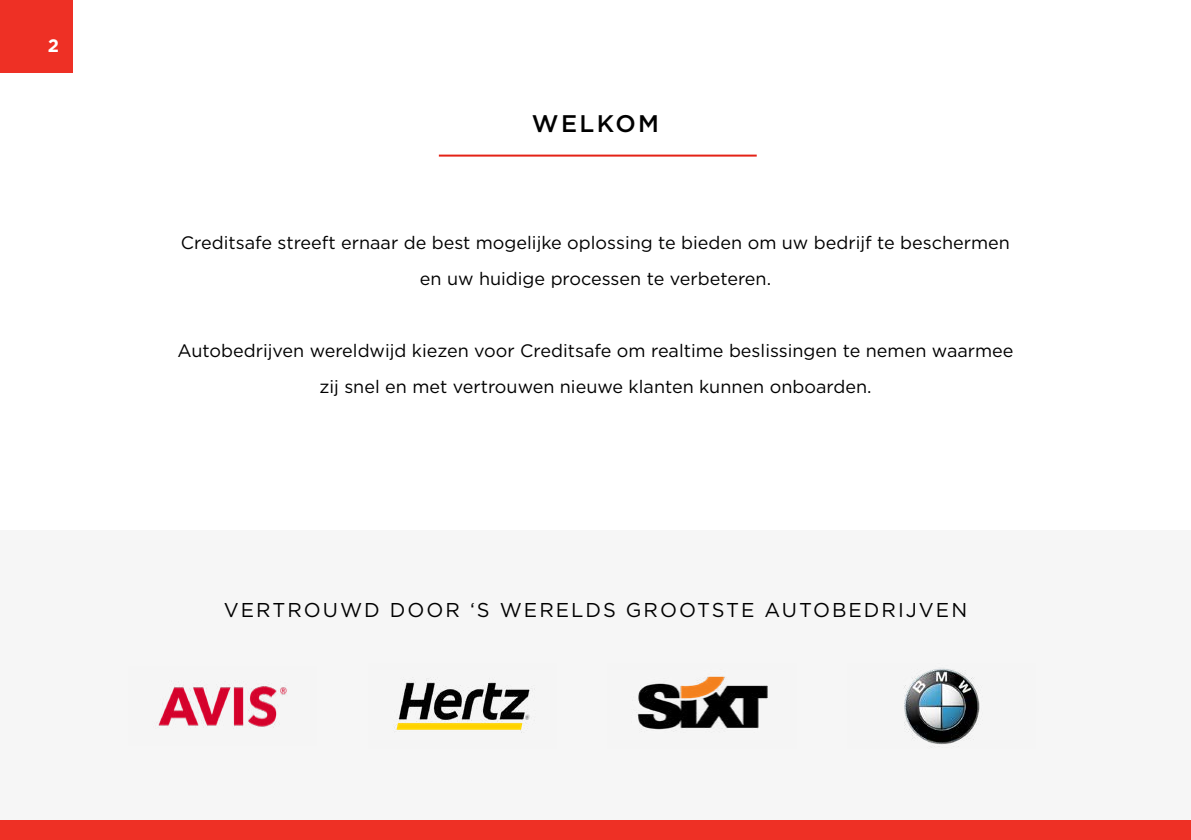
<style>
.page{position:relative;width:1191px;height:840px;background:#fff}
.page>*{position:absolute;margin:0;border:0;box-sizing:border-box;transform-origin:0 0}
.t1{font:500 24px "Gotham";letter-spacing:.1em;color:#000}
.t2{font:20px "Gotham";letter-spacing:.1em;color:#000}
.t3{font:18px/36px "Gotham";color:#000;text-align:center}
.t4{font:700 18px "Gotham";color:#fff}
</style>
<div class="page">
<div style="left:0;top:0;width:72px;height:72px;background:#ee3025"></div>
<div style="left:0;top:819px;width:1191px;height:20px;background:#ee3025"></div>
<div style="left:0;top:530px;width:1191px;height:289px;background:#f6f6f6"></div>
<img style="left:158px;top:681px;width:129px;height:48px">
<img style="left:904px;top:668px;width:76px;height:79px">
<img style="left:394px;top:677px;width:141px;height:56px">
<img style="left:636px;top:676px;width:132px;height:56px">
<hr style="left:439px;top:154px;width:317px;height:2px;background:#e42216">
<p class="t4" style="left:48px;top:35px;width:13px">2</p>
<h1 class="t1" style="left:532px;top:108px;width:129px">WELKOM</h1>
<p class="t3" style="left:181px;top:224px;width:830px">Creditsafe streeft ernaar de best mogelijke oplossing te bieden om uw bedrijf te beschermen en uw huidige processen te verbeteren.</p>
<p class="t3" style="left:177px;top:332px;width:837px">Autobedrijven wereldwijd kiezen voor Creditsafe om realtime beslissingen te nemen waarmee zij snel en met vertrouwen nieuwe klanten kunnen onboarden.</p>
<p class="t2" style="left:224px;top:596px;width:745px">VERTROUWD DOOR ‘S WERELDS GROOTSTE AUTOBEDRIJVEN</p>
</div>
